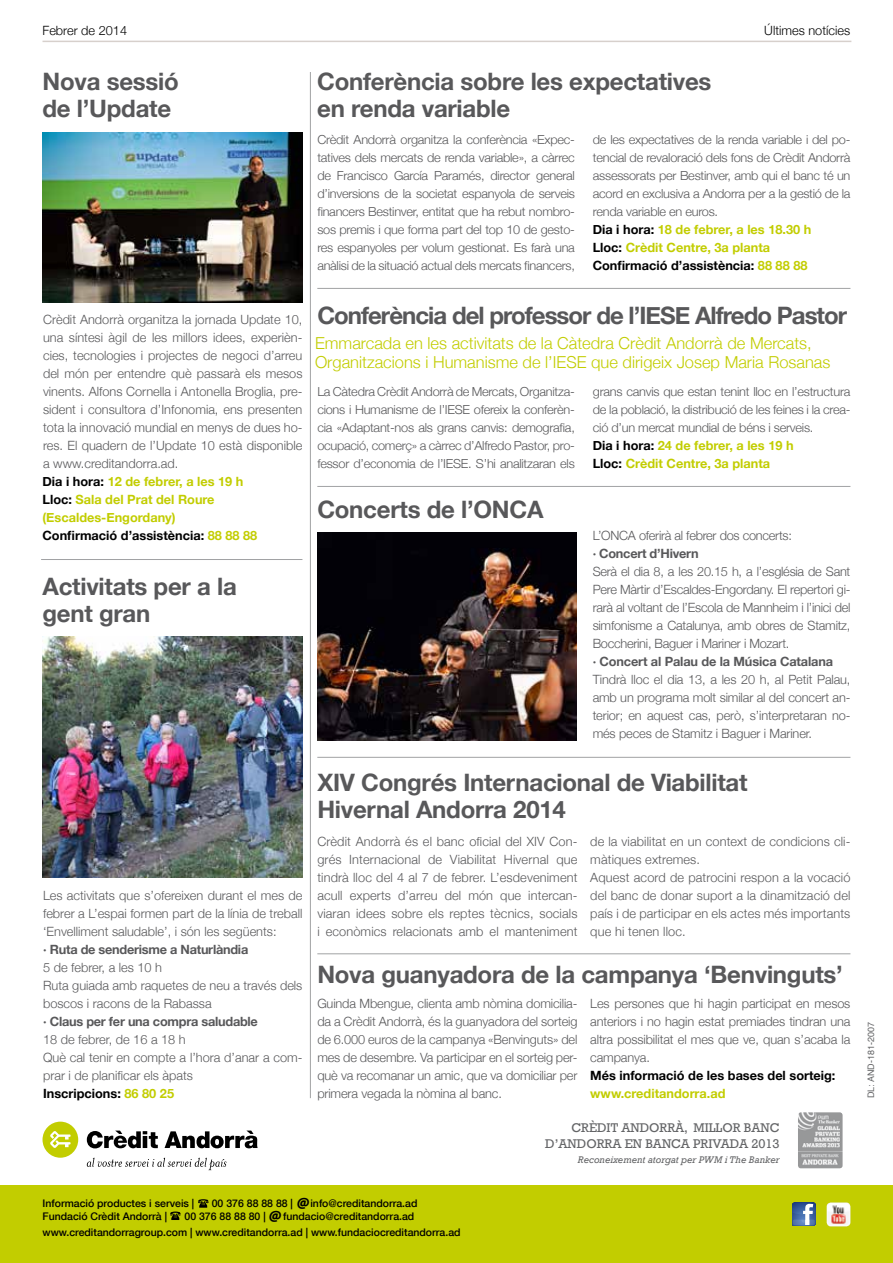
<style>
.page{position:relative;width:893px;height:1263px;background:#fff}
.page>*{position:absolute;margin:0;border:0;box-sizing:border-box;transform-origin:0 0}
.t1{font:700 24px/27px "Helvetica Neue";letter-spacing:-.01em;color:#58585a}
.t2{font:700 24px "Helvetica Neue";letter-spacing:-.04em;color:#58585a}
.t3{font:300 16.5px/19.5px "Helvetica Neue";color:#c2cd00}
.t4{font:12.9px/16.2px "Rockwell";color:#646567;text-align:right}
.t5{font:300 12.75px/18px "Helvetica Neue";color:#58585a;text-align:justify}
.t6{font:700 12.75px/18px "Helvetica Neue";color:#c2cd00}
.t7{font:700 12.75px "Helvetica Neue";letter-spacing:-.02em;color:#58585a}
.t8{font:700 12.75px "Helvetica Neue";color:#000}
.t9{font:300 12.75px "Helvetica Neue";letter-spacing:-.02em;color:#58585a}
.t10{font:300 12.75px "Helvetica Neue";color:#000}
.t11{font:12.6px "Aller Display";color:#000}
.t12{font:300 12.45px/18px "Helvetica Neue";letter-spacing:-.02em;color:#58585a;text-align:justify}
.t13{font:500 10.5px/16.2px "Helvetica Neue";color:#000}
.t14{font:italic 9.9px "Rockwell";color:#646567}
.t15{font:9px "Helvetica";color:#646567}
.s1{color:#000}
.s2{font-weight:300;font-size:12.75px}
.s3{font-weight:700;color:#000}
.s4{font-weight:700;color:#c2cd00}
</style>
<div class="page">
<hr style="left:43px;top:41px;width:808px;height:1px;background:#d7d0cc">
<div style="left:0;top:1185px;width:893px;height:78px;background:#c2cd00"></div>
<svg style="left:198px;top:1199px;width:11px;height:9px"></svg>
<svg style="left:170px;top:1211px;width:11px;height:9px"></svg>
<img style="left:43px;top:133px;width:259px;height:170px">
<svg style="left:43px;top:1121px;width:35px;height:37px"></svg>
<svg style="left:165px;top:1130px;width:93px;height:18px"></svg>
<svg style="left:87px;top:1130px;width:71px;height:18px"></svg>
<svg style="left:87px;top:1158px;width:140px;height:12px"></svg>
<hr style="left:310px;top:72px;width:1px;height:1026px;background:#a1a2a4">
<hr style="left:317px;top:288px;width:533px;height:1px;background:#a1a2a4">
<hr style="left:317px;top:486px;width:533px;height:1px;background:#a1a2a4">
<hr style="left:317px;top:757px;width:533px;height:1px;background:#a1a2a4">
<hr style="left:317px;top:953px;width:533px;height:1px;background:#a1a2a4">
<hr style="left:41px;top:559px;width:261px;height:1px;background:#a1a2a4">
<img style="left:317px;top:533px;width:260px;height:207px">
<img style="left:43px;top:636px;width:259px;height:242px">
<img style="left:798px;top:1112px;width:45px;height:56px">
<svg style="left:792px;top:1202px;width:23px;height:24px"></svg>
<img style="left:827px;top:1202px;width:23px;height:24px">
<p class="t10" style="left:43px;top:20px;width:86px">Febrer de 2014</p>
<p class="t10" style="left:764px;top:20px;width:87px">Últimes notícies</p>
<h1 class="t1" style="left:43px;top:69px;width:138px">Nova sessió de l’Update</h1>
<h1 class="t1" style="left:317px;top:69px;width:396px">Conferència sobre les expectatives en renda variable</h1>
<p class="t12" style="left:317px;top:130px;width:259px">Crèdit Andorrà organitza la conferència «Expec&shy;tatives dels mercats de renda variable», a càrrec de Francisco García Paramés, director general d’inversions de la societat espanyola de serveis financers Bestinver, entitat que ha rebut nombro&shy;sos premis i que forma part del top 10 de gesto&shy;res espanyoles per volum gestionat. Es farà una anàlisi de la situació actual dels mercats financers,</p>
<p class="t12" style="left:593px;top:130px;width:259px">de les expectatives de la renda variable i del po&shy;tencial de revaloració dels fons de Crèdit Andorrà assessorats per Bestinver, amb qui el banc té un acord en exclusiva a Andorra per a la gestió de la renda variable en euros.</p>
<p class="t6" style="left:593px;top:221px;width:220px"><span class="s1">Dia i hora:</span> 18 de febrer, a les 18.30 h<br><span class="s1">Lloc:</span> Crèdit Centre, 3a planta<br><span class="s1">Confirmació d’assistència:</span> 88 88 88</p>
<h1 class="t2" style="left:43px;top:296px;width:806px"><span class="s2">Crèdit Andorrà organitza la jornada Update 10,</span> Conferència del professor de l’IESE Alfredo Pastor</h1>
<p class="t5" style="left:43px;top:328px;width:261px">una síntesi àgil de les millors idees, experièn&shy;cies, tecnologies i projectes de negoci d’arreu del món per entendre què passarà els mesos vinents. Alfons Cornella i Antonella Broglia, pre&shy;sident i consultora d’Infonomia, ens presenten tota la innovació mundial en menys de dues ho&shy;res. El quadern de l’Update 10 està disponible a www.creditandorra.ad.</p>
<p class="t3" style="left:315px;top:332px;width:517px">Emmarcada en les activitats de la Càtedra Crèdit Andorrà de Mercats,<br>Organitzacions i Humanisme de l’IESE que dirigeix Josep Maria Rosanas</p>
<p class="t12" style="left:317px;top:382px;width:259px">La Càtedra Crèdit Andorrà de Mercats, Organitza&shy;cions i Humanisme de l’IESE ofereix la conferèn&shy;cia «Adaptant-nos als grans canvis: demografia, ocupació, comerç» a càrrec d’Alfredo Pastor, pro&shy;fessor d’economia de l’IESE. S’hi analitzaran els</p>
<p class="t12" style="left:593px;top:382px;width:259px">grans canvis que estan tenint lloc en l’estructura de la població, la distribució de les feines i la crea&shy;ció d’un mercat mundial de béns i serveis.</p>
<p class="t6" style="left:593px;top:437px;width:202px"><span class="s1">Dia i hora:</span> 24 de febrer, a les 19 h<br><span class="s1">Lloc:</span> Crèdit Centre, 3a planta</p>
<p class="t6" style="left:43px;top:473px;width:216px"><span class="s1">Dia i hora:</span> 12 de febrer, a les 19 h<br><span class="s1">Lloc:</span> Sala del Prat del Roure (Escaldes-Engordany)<br><span class="s1">Confirmació d’assistència:</span> 88 88 88</p>
<h1 class="t1" style="left:43px;top:573px;width:196px">Activitats per a la gent gran</h1>
<p class="t5" style="left:43px;top:886px;width:261px">Les activitats que s’ofereixen durant el mes de febrer a L’espai formen part de la línia de treball ‘Envelliment saludable’, i són les següents:</p>
<p class="t7" style="left:43px;top:939px;width:207px">· Ruta de senderisme a Naturlàndia</p>
<p class="t5" style="left:43px;top:958px;width:261px;text-align:left">5 de febrer, a les 10 h<br>Ruta guiada amb raquetes de neu a través dels boscos i racons de la Rabassa</p>
<p class="t7" style="left:43px;top:1011px;width:216px">· Claus per fer una compra saludable</p>
<p class="t5" style="left:43px;top:1030px;width:261px;text-align:left">18 de febrer, de 16 a 18 h<br>Què cal tenir en compte a l’hora d’anar a com&shy;prar i de planificar els àpats<br><span class="s3">Inscripcions:</span> <span class="s4">86 80 25</span></p>
<h1 class="t1" style="left:317px;top:497px;width:228px">Concerts de l’ONCA</h1>
<p class="t9" style="left:593px;top:525px;width:201px">L’ONCA oferirà al febrer dos concerts:</p>
<p class="t7" style="left:593px;top:543px;width:107px">· Concert d’Hivern</p>
<p class="t5" style="left:593px;top:562px;width:259px">Serà el dia 8, a les 20.15 h, a l’església de Sant Pere Màrtir d’Escaldes-Engordany. El repertori gi&shy;rarà al voltant de l’Escola de Mannheim i l’inici del simfonisme a Catalunya, amb obres de Stamitz, Boccherini, Baguer i Mariner i Mozart.</p>
<p class="t7" style="left:593px;top:651px;width:242px">· Concert al Palau de la Música Catalana</p>
<p class="t5" style="left:593px;top:670px;width:259px">Tindrà lloc el dia 13, a les 20 h, al Petit Palau, amb un programa molt similar al del concert an&shy;terior; en aquest cas, però, s’interpretaran no&shy;més peces de Stamitz i Baguer i Mariner.</p>
<h1 class="t1" style="left:317px;top:770px;width:432px">XIV Congrés Internacional de Viabilitat<br>Hivernal Andorra 2014</h1>
<p class="t5" style="left:317px;top:832px;width:262px">Crèdit Andorrà és el banc oficial del XIV Con&shy;grés Internacional de Viabilitat Hivernal que tindrà lloc del 4 al 7 de febrer. L’esdeveniment acull experts d’arreu del món que intercan&shy;viaran idees sobre els reptes tècnics, socials i econòmics relacionats amb el manteniment</p>
<p class="t5" style="left:590px;top:832px;width:262px;text-align:left">de la viabilitat en un context de condicions cli&shy;màtiques extremes.<br>Aquest acord de patrocini respon a la vocació del banc de donar suport a la dinamització del país i de participar en els actes més importants que hi tenen lloc.</p>
<h1 class="t1" style="left:317px;top:961px;width:527px">Nova guanyadora de la campanya ‘Benvinguts’</h1>
<p class="t5" style="left:317px;top:994px;width:262px">Guinda Mbengue, clienta amb nòmina domicilia&shy;da a Crèdit Andorrà, és la guanyadora del sorteig de 6.000 euros de la campanya «Benvinguts» del mes de desembre. Va participar en el sorteig per&shy;què va recomanar un amic, que va domiciliar per primera vegada la nòmina al banc.</p>
<p class="t5" style="left:590px;top:994px;width:262px">Les persones que hi hagin participat en mesos anteriors i no hagin estat premiades tindran una altra possibilitat el mes que ve, quan s’acaba la campanya.</p>
<p class="t8" style="left:590px;top:1066px;width:247px">Més informació de les bases del sorteig:</p>
<p class="t6" style="left:590px;top:1085px;width:137px">www.creditandorra.ad</p>
<p class="t4" style="left:545px;top:1119px;width:236px">CRÈDIT ANDORRÀ, MILLOR BANC<br>D’ANDORRA EN BANCA PRIVADA 2013</p>
<p class="t14" style="left:578px;top:1154px;width:203px">Reconeixement atorgat per PWM i The Banker</p>
<p class="t11" style="left:297px;top:1195px;width:14px">@</p>
<p class="t13" style="left:43px;top:1195px;width:153px">Informació productes i serveis |</p>
<p class="t13" style="left:212px;top:1195px;width:83px">00 376 88 88 88 |</p>
<p class="t13" style="left:310px;top:1195px;width:109px">info@creditandorra.ad</p>
<p class="t13" style="left:43px;top:1207px;width:126px">Fundació Crèdit Andorrà |</p>
<p class="t13" style="left:185px;top:1207px;width:83px">00 376 88 88 80 |</p>
<p class="t11" style="left:269px;top:1207px;width:14px">@</p>
<p class="t13" style="left:43px;top:1207px;width:420px;text-indent:241px">fundacio@creditandorra.ad www.creditandorragroup.com | www.creditandorra.ad | www.fundaciocreditandorra.ad</p>
<p class="t15" style="left:864px;top:1098px;width:78px;rotate:-90deg">DL: AND-181-2007</p>
</div>
